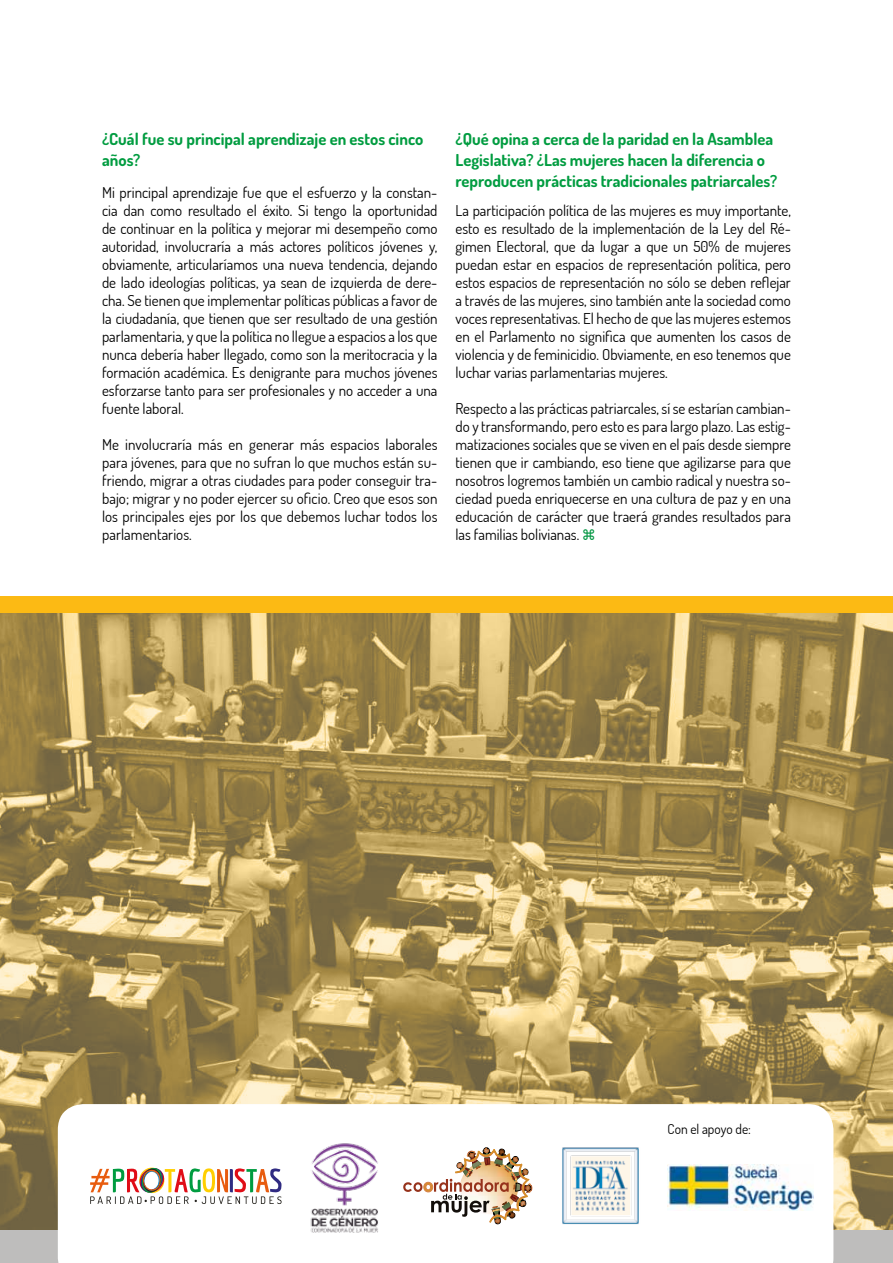
<style>
.page{position:relative;width:893px;height:1263px;background:#fff}
.page>*{position:absolute;margin:0;border:0;box-sizing:border-box;transform-origin:0 0}
.t1{font:700 16.5px/21px "Dosis";color:#009c40}
.t2{font:15px/18px "Dosis";color:#000;text-align:justify}
.t3{font:13.5px "Dosis";color:#000}
</style>
<div class="page">
<img style="left:0;top:613px;width:893px;height:617px">
<div style="left:0;top:596px;width:893px;height:17px;background:#fcba14"></div>
<div style="left:0;top:1230px;width:893px;height:33px;background:#bebdbc"></div>
<svg style="left:58px;top:1104px;width:775px;height:159px"></svg>
<svg style="left:401px;top:1129px;width:133px;height:104px"></svg>
<img style="left:560px;top:1145px;width:80px;height:81px">
<img style="left:668px;top:1165px;width:145px;height:45px">
<img style="left:90px;top:1166px;width:192px;height:38px">
<img style="left:290px;top:1140px;width:112px;height:94px">
<p class="t1" style="left:102px;top:128px;width:323px">¿Cuál fue su principal aprendizaje en estos cinco años?</p>
<p class="t2" style="left:102px;top:183px;width:337px">Mi principal aprendizaje fue que el esfuerzo y la constan&shy;cia dan como resultado el éxito. Si tengo la oportunidad de continuar en la política y mejorar mi desempeño como autoridad, involucraría a más actores políticos jóvenes y, obviamente, articularíamos una nueva tendencia, dejando de lado ideologías políticas, ya sean de izquierda de dere&shy;cha. Se tienen que implementar políticas públicas a favor de la ciudadanía, que tienen que ser resultado de una gestión parlamentaria, y que la política no llegue a espacios a los que nunca debería haber llegado, como son la meritocracia y la formación académica. Es denigrante para muchos jóvenes esforzarse tanto para ser profesionales y no acceder a una fuente laboral.</p>
<p class="t2" style="left:102px;top:435px;width:337px">Me involucraría más en generar más espacios laborales para jóvenes, para que no sufran lo que muchos están su&shy;friendo, migrar a otras ciudades para poder conseguir tra&shy;bajo; migrar y no poder ejercer su oficio. Creo que esos son los principales ejes por los que debemos luchar todos los parlamentarios.</p>
<p class="t1" style="left:455px;top:128px;width:323px">¿Qué opina a cerca de la paridad en la Asamblea<br>Legislativa? ¿Las mujeres hacen la diferencia o reproducen prácticas tradicionales patriarcales?</p>
<p class="t2" style="left:455px;top:201px;width:337px">La participación política de las mujeres es muy importante, esto es resultado de la implementación de la Ley del Ré&shy;gimen Electoral, que da lugar a que un 50% de mujeres puedan estar en espacios de representación política, pero estos espacios de representación no sólo se deben reflejar a través de las mujeres, sino también ante la sociedad como voces representativas. El hecho de que las mujeres estemos en el Parlamento no significa que aumenten los casos de violencia y de feminicidio. Obviamente, en eso tenemos que luchar varias parlamentarias mujeres.</p>
<p class="t2" style="left:455px;top:399px;width:337px">Respecto a las prácticas patriarcales, sí se estarían cambian&shy;do y transformando, pero esto es para largo plazo. Las estig&shy;matizaciones sociales que se viven en el país desde siempre tienen que ir cambiando, eso tiene que agilizarse para que nosotros logremos también un cambio radical y nuestra so&shy;ciedad pueda enriquecerse en una cultura de paz y en una educación de carácter que traerá grandes resultados para las familias bolivianas.</p>
<p class="t3" style="left:668px;top:1120px;width:85px">Con el apoyo de:</p>
</div>
